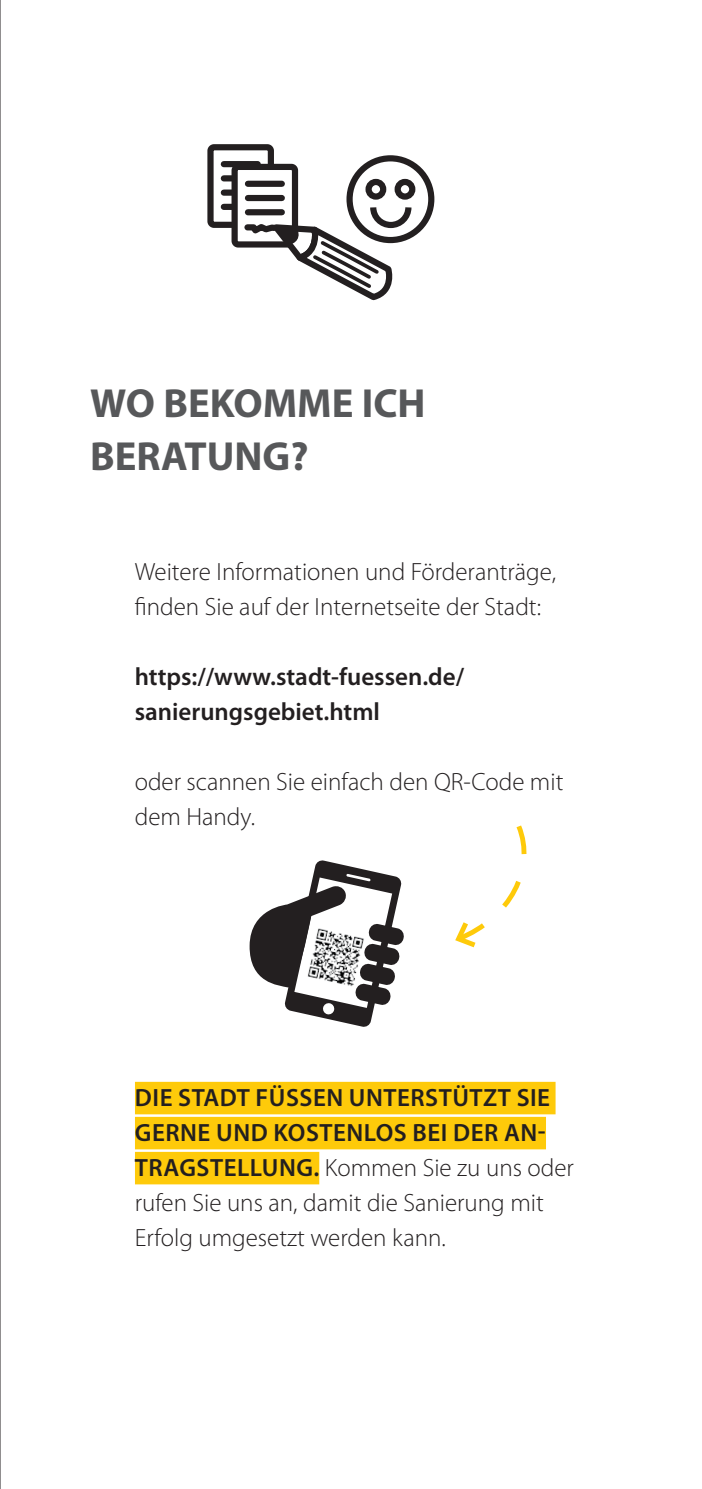
<style>
.page{position:relative;width:702px;height:1489px;background:#fff}
.page>*{position:absolute;margin:0;border:0;box-sizing:border-box;transform-origin:0 0}
.t1{font:700 40.75px/53px "Myriad Pro";color:#57585a}
.t2{font:300 25px/35px "Myriad Pro";color:#231f20}
.t3{font:600 25px/35px "Myriad Pro";color:#231f20}
.s1{font-weight:600}
</style>
<div class="page">
<hr style="left:0;top:0;width:1px;height:1488px;background:#231f20">
<div style="left:135px;top:1081px;width:420px;height:33px;background:#feca0a"></div>
<div style="left:135px;top:1116px;width:411px;height:33px;background:#feca0a"></div>
<div style="left:135px;top:1151px;width:184px;height:33px;background:#feca0a"></div>
<svg style="left:249px;top:860px;width:155px;height:167px"></svg>
<img style="left:302px;top:920px;width:70px;height:75px">
<svg style="left:455px;top:825px;width:72px;height:123px"></svg>
<div style="left:207px;top:144px;width:67px;height:84px;border:6px solid #231f20;border-radius:4px"></div>
<div style="left:224px;top:161px;width:34px;height:6px;background:#231f20"></div>
<div style="left:224px;top:175px;width:34px;height:6px;background:#231f20"></div>
<div style="left:224px;top:189px;width:34px;height:7px;background:#231f20"></div>
<div style="left:224px;top:204px;width:34px;height:6px;background:#231f20"></div>
<div style="left:234px;top:167px;width:61px;height:77px;background:#fff;border-radius:4px"></div>
<div style="left:231px;top:164px;width:67px;height:83px;border:6px solid #231f20;border-radius:4px"></div>
<svg style="left:241px;top:152px;width:194px;height:149px"></svg>
<h1 class="t1" style="left:90px;top:375px;width:337px">WO BEKOMME ICH<br>BERATUNG?</h1>
<p class="t2" style="left:135px;top:554px;width:423px">Weitere Informationen und Förderanträge, finden Sie auf der Internetseite der Stadt:</p>
<p class="t3" style="left:135px;top:658px;width:331px">https://www.stadt-fuessen.de/ sanierungsgebiet.html</p>
<p class="t2" style="left:135px;top:764px;width:430px">oder scannen Sie einfach den QR-Code mit dem Handy.</p>
<p class="t2" style="left:135px;top:1079px;width:441px"><span class="s1">DIE STADT FÜSSEN UNTERSTÜTZT SIE GERNE UND KOSTENLOS BEI DER AN-TRAGSTELLUNG.</span> Kommen Sie zu uns oder rufen Sie uns an, damit die Sanierung mit Erfolg umgesetzt werden kann.</p>
</div>
